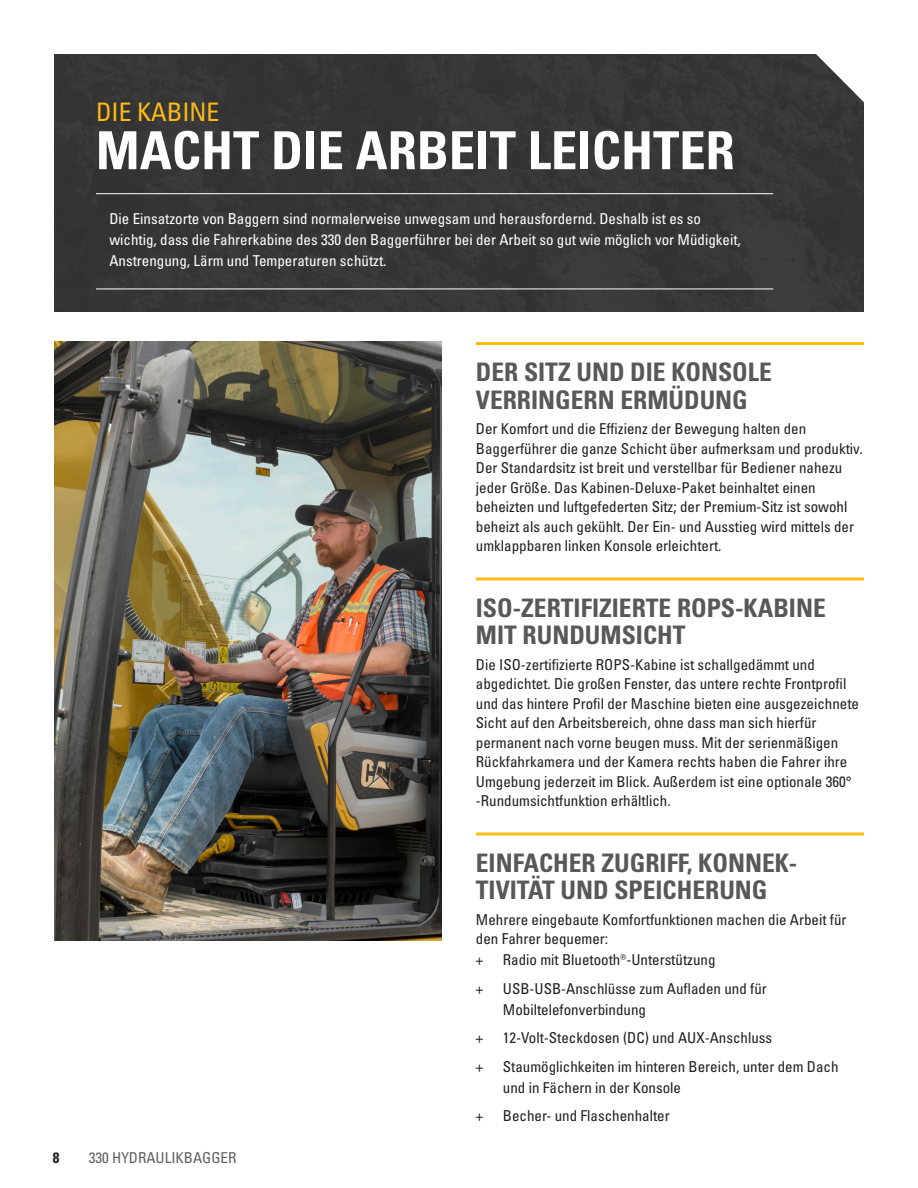
<style>
.page{position:relative;width:918px;height:1188px;background:#fff}
.page>*{position:absolute;margin:0;border:0;box-sizing:border-box;transform-origin:0 0}
.Headline_large_white{font:52.5px "Univers LTCYR 67 Bold Cond";color:#fff}
.Benefit_subhead_gray{font:25.5px/27.8px "Univers LTCYR 67 Bold Cond";color:#57585a}
.Subhead_small_yellow{font:condensed 25.5px "Univers LTCYR 57";color:#fcba13}
.Body_copy{font:condensed 15px/19.5px "Univers LTCYR 57";color:#231f20}
.Body_copy_white-rule{font:condensed 15px/21px "Univers LTCYR 57";color:#fff}
.t1{font:condensed 15px "Univers LTCYR 57";color:#5d6163}
.t2{font:15px "Univers LTCYR 67 Bold Cond";color:#231f20}
</style>
<div class="page">
<img style="left:54px;top:342px;width:388px;height:598px">
<hr style="left:476px;top:342px;width:388px;height:3px;background:#fcba13">
<hr style="left:476px;top:578px;width:388px;height:3px;background:#fcba13">
<hr style="left:476px;top:833px;width:388px;height:3px;background:#fcba13">
<div style="left:54px;top:54px;width:810px;height:258px;background:#363636"></div>
<hr style="left:96px;top:193px;width:677px;height:1px;background:#fff">
<hr style="left:96px;top:289px;width:677px;height:1px;background:#fff">
<p class="Subhead_small_yellow" style="left:96px;top:96px;width:125px">DIE KABINE</p>
<p class="Headline_large_white" style="left:96px;top:118px;width:640px">MACHT DIE ARBEIT LEICHTER</p>
<p class="Body_copy_white-rule" style="left:110px;top:208px;width:633px">Die Einsatzorte von Baggern sind normalerweise unwegsam und herausfordernd. Deshalb ist es so wichtig, dass die Fahrerkabine des 330 den Baggerführer bei der Arbeit so gut wie möglich vor Müdigkeit,<br>Anstrengung, Lärm und Temperaturen schützt.</p>
<p class="Benefit_subhead_gray" style="left:476px;top:358px;width:298px">DER SITZ UND DIE KONSOLE<br>VERRINGERN ERMÜDUNG</p>
<p class="Body_copy" style="left:476px;top:419px;width:388px">Der Komfort und die Effizienz der Bewegung halten den Baggerführer die ganze Schicht über aufmerksam und produktiv.<br>Der Standardsitz ist breit und verstellbar für Bediener nahezu jeder Größe. Das Kabinen-Deluxe-Paket beinhaltet einen beheizten und luftgefederten Sitz; der Premium-Sitz ist sowohl beheizt als auch gekühlt. Der Ein- und Ausstieg wird mittels der umklappbaren linken Konsole erleichtert.</p>
<p class="Benefit_subhead_gray" style="left:476px;top:593px;width:351px">ISO-ZERTIFIZIERTE ROPS-KABINE<br>MIT RUNDUMSICHT</p>
<p class="Body_copy" style="left:476px;top:654px;width:385px">Die ISO-zertifizierte ROPS-Kabine ist schallgedämmt und abgedichtet. Die großen Fenster, das untere rechte Frontprofil und das hintere Profil der Maschine bieten eine ausgezeichnete Sicht auf den Arbeitsbereich, ohne dass man sich hierfür permanent nach vorne beugen muss. Mit der serienmäßigen Rückfahrkamera und der Kamera rechts haben die Fahrer ihre Umgebung jederzeit im Blick. Außerdem ist eine optionale 360° -Rundumsichtfunktion erhältlich.</p>
<p class="t2" style="left:53px;top:1148px;width:8px">8</p>
<p class="t1" style="left:89px;top:1148px;width:149px">330 HYDRAULIKBAGGER</p>
<p class="Benefit_subhead_gray" style="left:476px;top:848px;width:323px">EINFACHER ZUGRIFF, KONNEK-<br>TIVITÄT UND SPEICHERUNG</p>
<p class="Body_copy" style="left:476px;top:909px;width:372px">Mehrere eingebaute Komfortfunktionen machen die Arbeit für den Fahrer bequemer:</p>
<p class="Body_copy" style="left:476px;top:950px;width:9px">+</p>
<p class="Body_copy" style="left:503px;top:950px;width:214px">Radio mit Bluetooth®-Unterstützung</p>
<p class="Body_copy" style="left:476px;top:978px;width:9px">+</p>
<p class="Body_copy" style="left:503px;top:978px;width:266px;line-height:21px">USB-USB-Anschlüsse zum Aufladen und für<br>Mobiltelefonverbindung</p>
<p class="Body_copy" style="left:476px;top:1028px;width:9px">+</p>
<p class="Body_copy" style="left:503px;top:1028px;width:271px">12-Volt-Steckdosen (DC) und AUX-Anschluss</p>
<p class="Body_copy" style="left:476px;top:1056px;width:9px">+</p>
<p class="Body_copy" style="left:503px;top:1056px;width:337px;line-height:21px">Staumöglichkeiten im hinteren Bereich, unter dem Dach und in Fächern in der Konsole</p>
<p class="Body_copy" style="left:476px;top:1106px;width:9px">+</p>
<p class="Body_copy" style="left:503px;top:1106px;width:168px">Becher- und Flaschenhalter</p>
</div>
